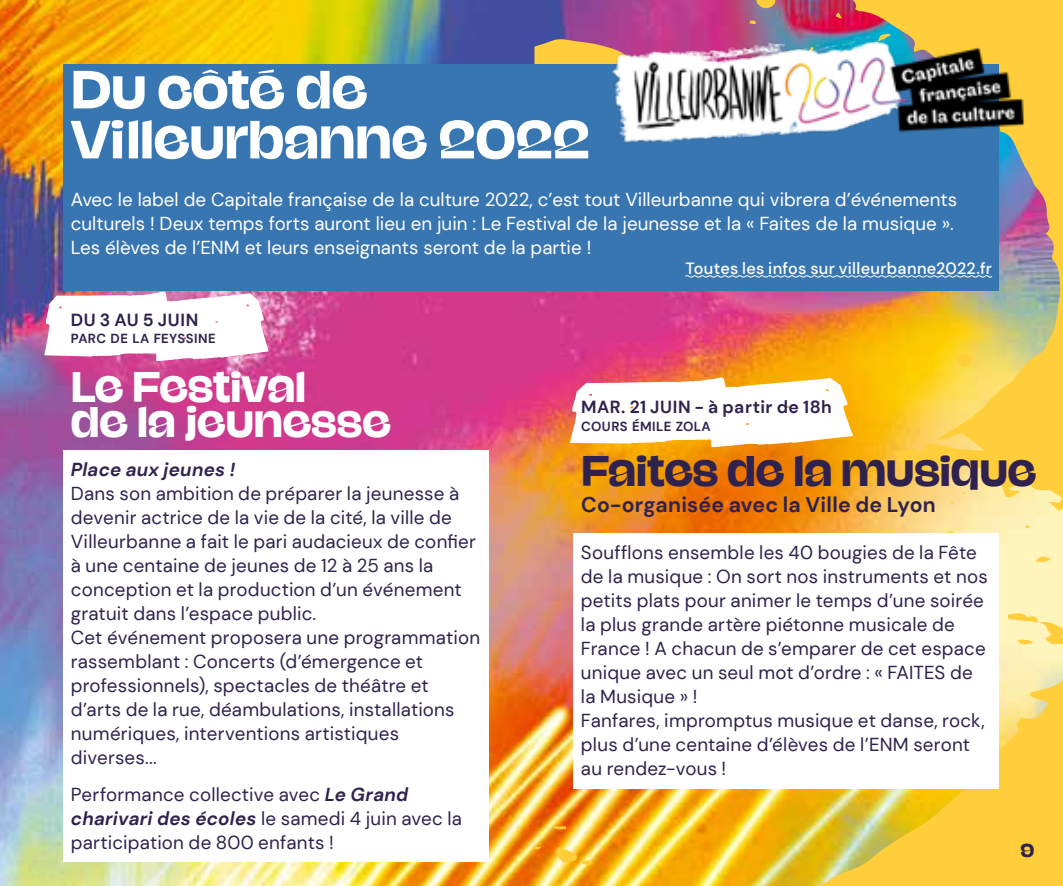
<style>
.page{position:relative;width:1063px;height:886px;background:#fff}
.page>*{position:absolute;margin:0;border:0;box-sizing:border-box;transform-origin:0 0}
.t1{font:700 50px/50px "Na N Jaune Maxi";color:#fff}
.t2{font:700 40px/35px "Na N Jaune Maxi";color:#fff}
.t3{font:700 40px "Na N Jaune Maxi";color:#2f224f}
.t4{font:700 21.25px "DM Sans";letter-spacing:.01em;color:#2f224f}
.t5{font:18.75px/24px "DM Sans";letter-spacing:.01em;color:#2f224f}
.t6{font:18.75px/24px "DM Sans";color:#fff}
.t7{font:italic 700 18.75px "DM Sans";letter-spacing:.015em;color:#2f224f}
.t8{font:700 17.5px "DM Sans";letter-spacing:.03em;color:#2f224f}
.t9{font:700 17.5px "Na N Jaune Maxi";color:#2f224f}
.t10{font:500 16.25px "DM Sans";letter-spacing:.015em;color:#fff}
.t11{font:700 13px "DM Sans";letter-spacing:.03em;color:#2f224f}
.s1{font-weight:700;font-style:italic}
</style>
<div class="page">
<img style="left:0;top:0;width:1063px;height:886px">
<div style="left:64px;top:451px;width:425px;height:411px;background:#fff"></div>
<svg style="left:0;top:103px;width:1px;height:488px"></svg>
<img style="left:0;top:203px;width:1px;height:362px">
<div style="left:574px;top:533px;width:425px;height:255px;background:#fff"></div>
<div style="left:64px;top:64px;width:935px;height:227px;background:#3876b1"></div>
<svg style="left:685px;top:275px;width:308px;height:3px"></svg>
<img style="left:607px;top:30px;width:447px;height:116px">
<svg style="left:570px;top:377px;width:283px;height:70px"></svg>
<svg style="left:44px;top:291px;width:225px;height:70px"></svg>
<h1 class="t1" style="left:71px;top:63px;width:520px">Du côté de<br>Villeurbanne 2022</h1>
<p class="t6" style="left:71px;top:188px;width:888px">Avec le label de Capitale française de la culture 2022, c’est tout Villeurbanne qui vibrera d’événements culturels ! Deux temps forts auront lieu en juin : Le Festival de la jeunesse et la « Faites de la musique ».<br>Les élèves de l’ENM et leurs enseignants seront de la partie !</p>
<p class="t10" style="left:686px;top:258px;width:308px">Toutes les infos sur villeurbanne2022.fr</p>
<p class="t8" style="left:71px;top:309px;width:129px">DU 3 AU 5 JUIN</p>
<p class="t11" style="left:71px;top:330px;width:146px">PARC DE LA FEYSSINE</p>
<h2 class="t2" style="left:71px;top:368px;width:322px">Le Festival<br>de la jeunesse</h2>
<p class="t7" style="left:71px;top:458px;width:166px">Place aux jeunes !</p>
<p class="t5" style="left:71px;top:482px;width:411px">Dans son ambition de préparer la jeunesse à devenir actrice de la vie de la cité, la ville de Villeurbanne a fait le pari audacieux de confier à une centaine de jeunes de 12 à 25 ans la conception et la production d’un événement gratuit dans l’espace public.<br>Cet événement proposera une programmation rassemblant : Concerts (d’émergence et professionnels), spectacles de théâtre et d’arts de la rue, déambulations, installations numériques, interventions artistiques diverses...</p>
<p class="t5" style="left:71px;top:782px;width:393px">Performance collective avec <span class="s1">Le Grand charivari des écoles</span> le samedi 4 juin avec la participation de 800 enfants !</p>
<p class="t8" style="left:581px;top:396px;width:252px">MAR. 21 JUIN - à partir de 18h</p>
<p class="t11" style="left:581px;top:418px;width:131px">COURS ÉMILE ZOLA</p>
<h2 class="t3" style="left:581px;top:447px;width:457px">Faites de la musique</h2>
<p class="t4" style="left:581px;top:491px;width:356px">Co-organisée avec la Ville de Lyon</p>
<p class="t5" style="left:581px;top:540px;width:408px">Soufflons ensemble les 40 bougies de la Fête de la musique : On sort nos instruments et nos petits plats pour animer le temps d’une soirée la plus grande artère piétonne musicale de France ! A chacun de s’emparer de cet espace unique avec un seul mot d’ordre : « FAITES de la Musique » !<br>Fanfares, impromptus musique et danse, rock, plus d’une centaine d’élèves de l’ENM seront au rendez-vous !</p>
<p class="t9" style="left:1021px;top:840px;width:15px">9</p>
</div>
